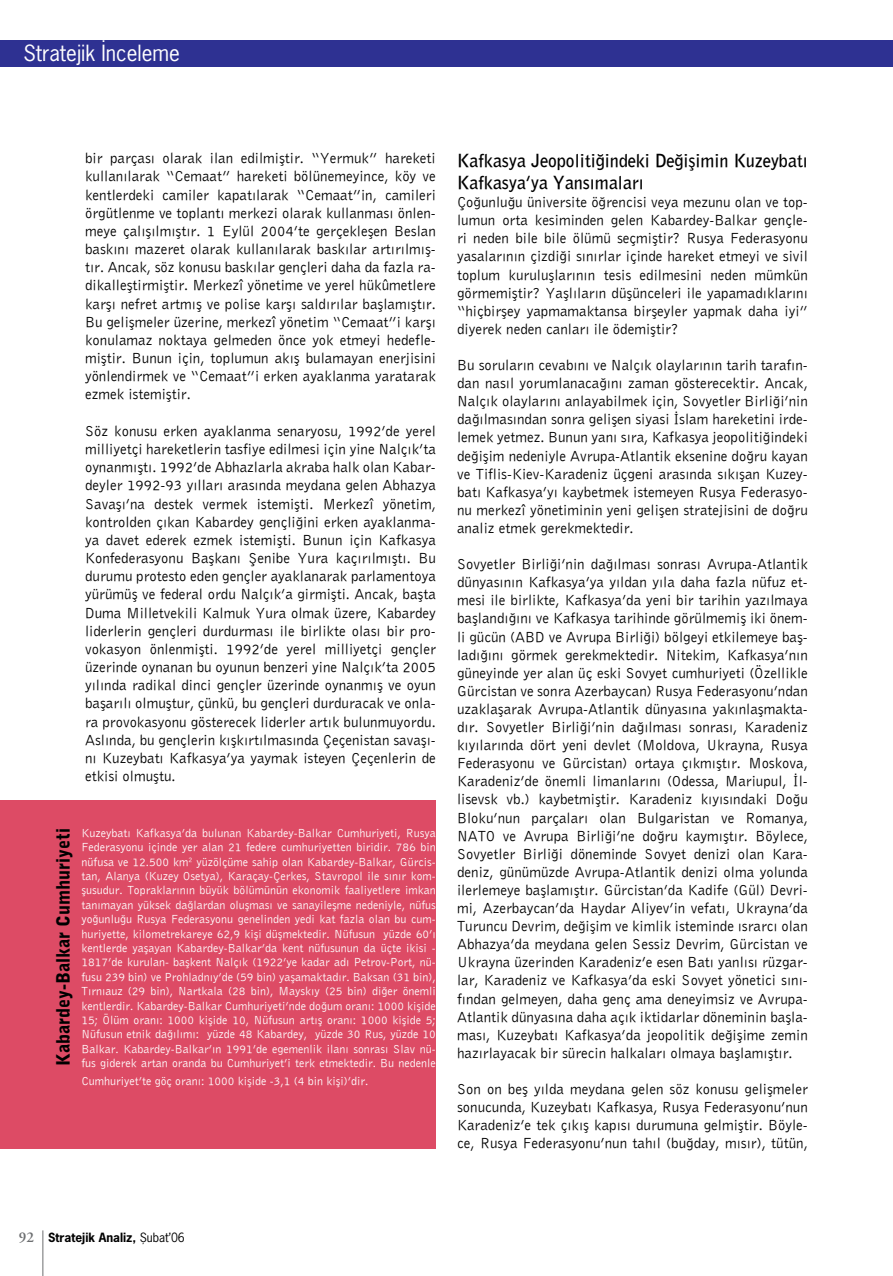
<style>
.page{position:relative;width:893px;height:1276px;background:#fff}
.page>*{position:absolute;margin:0;border:0;box-sizing:border-box;transform-origin:0 0}
.t1{font:21px "News Gothic";color:#fff}
.t2{font:18px/21.8px "Bell Gothic X Bold";color:#000}
.t3{font:18px "Bell Gothic X Black";color:#000}
.t4{font:15px/18.1px "Bell Gothic X";color:#000;text-align:justify}
.t5{font:12px/14.4px "Bell Gothic X";color:#fff;text-align:justify}
.t6{font:700 12px "News Gothic";color:#000}
.s1{font-family:"Adobe Garamond Pro";font-weight:600;font-size:15px;color:#6d6f71}
.s2{font-weight:400}
</style>
<div class="page">
<hr style="left:42px;top:1230px;width:1px;height:46px;background:#6d6f71">
<div style="left:0;top:41px;width:893px;height:26px;background:#2e3192"></div>
<div style="left:0;top:799px;width:436px;height:349px;background:#dd4b65"></div>
<h1 class="t1" style="left:23px;top:40px;width:158px">Stratejik İnceleme</h1>
<p class="t4" style="left:85px;top:149px;width:352px">bir parçası olarak ilan edilmiştir. “Yermuk” hareketi kullanılarak “Cemaat” hareketi bölünemeyince, köy ve kentlerdeki camiler kapatılarak “Cemaat”in, camileri örgütlenme ve toplantı merkezi olarak kullanması önlen&shy;meye çalışılmıştır. 1 Eylül 2004’te gerçekleşen Beslan baskını mazeret olarak kullanılarak baskılar artırılmış&shy;tır. Ancak, söz konusu baskılar gençleri daha da fazla ra&shy;dikalleştirmiştir. Merkezî yönetime ve yerel hükûmetlere karşı nefret artmış ve polise karşı saldırılar başlamıştır.<br>Bu gelişmeler üzerine, merkezî yönetim “Cemaat”i karşı konulamaz noktaya gelmeden önce yok etmeyi hedefle&shy;miştir. Bunun için, toplumun akış bulamayan enerjisini yönlendirmek ve “Cemaat”i erken ayaklanma yaratarak ezmek istemiştir.</p>
<p class="t4" style="left:85px;top:421px;width:352px">Söz konusu erken ayaklanma senaryosu, 1992’de yerel milliyetçi hareketlerin tasfiye edilmesi için yine Nalçık’ta oynanmıştı. 1992’de Abhazlarla akraba halk olan Kabar&shy;deyler 1992-93 yılları arasında meydana gelen Abhazya Savaşı’na destek vermek istemişti. Merkezî yönetim, kontrolden çıkan Kabardey gençliğini erken ayaklanma&shy;ya davet ederek ezmek istemişti. Bunun için Kafkasya Konfederasyonu Başkanı Şenibe Yura kaçırılmıştı. Bu durumu protesto eden gençler ayaklanarak parlamentoya yürümüş ve federal ordu Nalçık’a girmişti. Ancak, başta Duma Milletvekili Kalmuk Yura olmak üzere, Kabardey liderlerin gençleri durdurması ile birlikte olası bir pro&shy;vokasyon önlenmişti. 1992’de yerel milliyetçi gençler üzerinde oynanan bu oyunun benzeri yine Nalçık’ta 2005 yılında radikal dinci gençler üzerinde oynanmış ve oyun başarılı olmuştur, çünkü, bu gençleri durduracak ve onla&shy;ra provokasyonu gösterecek liderler artık bulunmuyordu.<br>Aslında, bu gençlerin kışkırtılmasında Çeçenistan savaşı&shy;nı Kuzeybatı Kafkasya’ya yaymak isteyen Çeçenlerin de etkisi olmuştu.</p>
<p class="t3" style="left:52px;top:1066px;width:240px;rotate:-90deg">Kabardey-Balkar Cumhuriyeti</p>
<p class="t5" style="left:81px;top:825px;width:356px">Kuzeybatı Kafkasya’da bulunan Kabardey-Balkar Cumhuriyeti, Rusya Federasyonu içinde yer alan 21 federe cumhuriyetten biridir. 786 bin nüfusa ve 12.500 km<sup>2</sup> yüzölçüme sahip olan Kabardey-Balkar, Gürcis&shy;tan, Alanya (Kuzey Osetya), Karaçay-Çerkes, Stavropol ile sınır kom&shy;şusudur. Topraklarının büyük bölümünün ekonomik faaliyetlere imkan tanımayan yüksek dağlardan oluşması ve sanayileşme nedeniyle, nüfus yoğunluğu Rusya Federasyonu genelinden yedi kat fazla olan bu cum&shy;huriyette, kilometrekareye 62,9 kişi düşmektedir. Nüfusun yüzde 60’ı kentlerde yaşayan Kabardey-Balkar’da kent nüfusunun da üçte ikisi - 1817’de kurulan- başkent Nalçık (1922’ye kadar adı Petrov-Port, nü&shy;fusu 239 bin) ve Prohladnıy’de (59 bin) yaşamaktadır. Baksan (31 bin), Tırnıauz (29 bin), Nartkala (28 bin), Mayskıy (25 bin) diğer önemli kentlerdir. Kabardey-Balkar Cumhuriyeti’nde doğum oranı: 1000 kişide 15; Ölüm oranı: 1000 kişide 10, Nüfusun artış oranı: 1000 kişide 5; Nüfusun etnik dağılımı: yüzde 48 Kabardey, yüzde 30 Rus, yüzde 10<br>Balkar. Kabardey-Balkar’ın 1991’de egemenlik ilanı sonrası Slav nü&shy;fus giderek artan oranda bu Cumhuriyet’i terk etmektedir. Bu nedenle</p>
<p class="t5" style="left:81px;top:1073px;width:289px">Cumhuriyet’te göç oranı: 1000 kişide -3,1 (4 bin kişi)’dir.</p>
<p class="t2" style="left:457px;top:149px;width:352px">Kafkasya Jeopolitiğindeki Değişimin Kuzeybatı<br>Kafkasya’ya Yansımaları</p>
<p class="t4" style="left:457px;top:193px;width:352px">Çoğunluğu üniversite öğrencisi veya mezunu olan ve top&shy;lumun orta kesiminden gelen Kabardey-Balkar gençle&shy;ri neden bile bile ölümü seçmiştir? Rusya Federasyonu yasalarının çizdiği sınırlar içinde hareket etmeyi ve sivil toplum kuruluşlarının tesis edilmesini neden mümkün görmemiştir? Yaşlıların düşünceleri ile yapamadıklarını “hiçbirşey yapmamaktansa birşeyler yapmak daha iyi” diyerek neden canları ile ödemiştir?</p>
<p class="t4" style="left:457px;top:355px;width:352px">Bu soruların cevabını ve Nalçık olaylarının tarih tarafın&shy;dan nasıl yorumlanacağını zaman gösterecektir. Ancak, Nalçık olaylarını anlayabilmek için, Sovyetler Birliği’nin dağılmasından sonra gelişen siyasi İslam hareketini irde&shy;lemek yetmez. Bunun yanı sıra, Kafkasya jeopolitiğindeki değişim nedeniyle Avrupa-Atlantik eksenine doğru kayan ve Tiflis-Kiev-Karadeniz üçgeni arasında sıkışan Kuzey&shy;batı Kafkasya’yı kaybetmek istemeyen Rusya Federasyo&shy;nu merkezî yönetiminin yeni gelişen stratejisini de doğru analiz etmek gerekmektedir.</p>
<p class="t4" style="left:457px;top:554px;width:352px">Sovyetler Birliği’nin dağılması sonrası Avrupa-Atlantik dünyasının Kafkasya’ya yıldan yıla daha fazla nüfuz et&shy;mesi ile birlikte, Kafkasya’da yeni bir tarihin yazılmaya başlandığını ve Kafkasya tarihinde görülmemiş iki önem&shy;li gücün (ABD ve Avrupa Birliği) bölgeyi etkilemeye baş&shy;ladığını görmek gerekmektedir. Nitekim, Kafkasya’nın güneyinde yer alan üç eski Sovyet cumhuriyeti (Özellikle Gürcistan ve sonra Azerbaycan) Rusya Federasyonu’ndan uzaklaşarak Avrupa-Atlantik dünyasına yakınlaşmakta&shy;dır. Sovyetler Birliği’nin dağılması sonrası, Karadeniz kıyılarında dört yeni devlet (Moldova, Ukrayna, Rusya Federasyonu ve Gürcistan) ortaya çıkmıştır. Moskova, Karadeniz’de önemli limanlarını (Odessa, Mariupul, İl&shy;lisevsk vb.) kaybetmiştir. Karadeniz kıyısındaki Doğu Bloku’nun parçaları olan Bulgaristan ve Romanya, NATO ve Avrupa Birliği’ne doğru kaymıştır. Böylece, Sovyetler Birliği döneminde Sovyet denizi olan Kara&shy;deniz, günümüzde Avrupa-Atlantik denizi olma yolunda ilerlemeye başlamıştır. Gürcistan’da Kadife (Gül) Devri&shy;mi, Azerbaycan’da Haydar Aliyev’in vefatı, Ukrayna’da Turuncu Devrim, değişim ve kimlik isteminde ısrarcı olan Abhazya’da meydana gelen Sessiz Devrim, Gürcistan ve Ukrayna üzerinden Karadeniz’e esen Batı yanlısı rüzgar&shy;lar, Karadeniz ve Kafkasya’da eski Sovyet yönetici sını&shy;fından gelmeyen, daha genç ama deneyimsiz ve Avrupa-Atlantik dünyasına daha açık iktidarlar döneminin başla&shy;ması, Kuzeybatı Kafkasya’da jeopolitik değişime zemin hazırlayacak bir sürecin halkaları olmaya başlamıştır.</p>
<p class="t4" style="left:457px;top:1079px;width:352px">Son on beş yılda meydana gelen söz konusu gelişmeler sonucunda, Kuzeybatı Kafkasya, Rusya Federasyonu’nun Karadeniz’e tek çıkış kapısı durumuna gelmiştir. Böyle&shy;ce, Rusya Federasyonu’nun tahıl (buğday, mısır), tütün,</p>
<p class="t6" style="left:19px;top:1230px;width:168px"><span class="s1">92</span> Stratejik Analiz, <span class="s2">Şubat’06</span></p>
</div>
